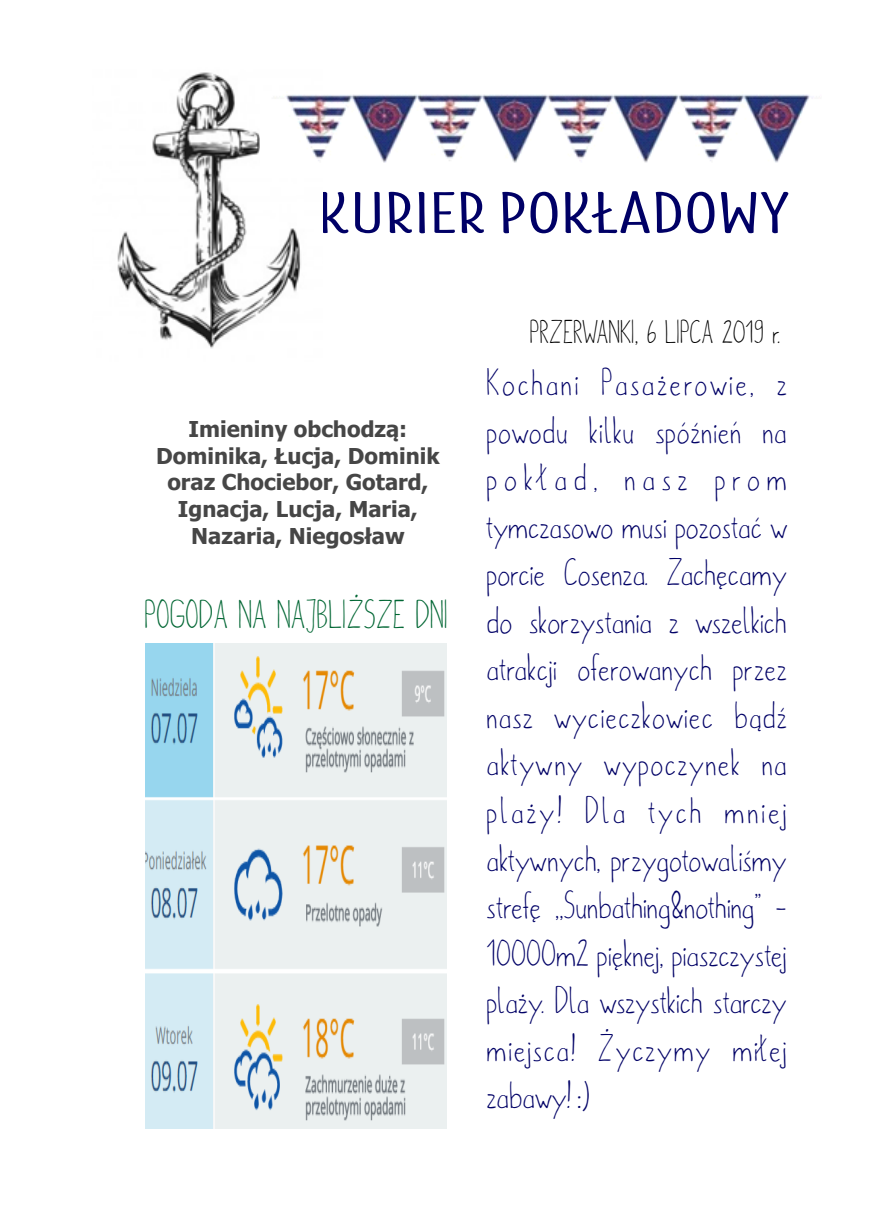
<style>
.page{position:relative;width:876px;height:1227px;background:#fff}
.page>*{position:absolute;margin:0;border:0;box-sizing:border-box;transform-origin:0 0}
.t1{font:60.4px "Florence";color:#006;scale:1.6 1}
.t2{font:37.6px "metafors";color:#063}
.t3{font:36px/47.6px "metafors";color:#006;text-align:justify}
.t4{font:30.8px "metafors";color:#000}
.t5{font:700 22px/26.6px "Tahoma";color:#464646;text-align:center}
</style>
<div class="page">
<img style="left:146px;top:644px;width:300px;height:484px">
<img style="left:117px;top:72px;width:184px;height:277px">
<img style="left:260px;top:92px;width:553px;height:83px">
<h1 class="t1" style="left:317px;top:189px;width:296px">KURIER POKŁADOWY</h1>
<p class="t5" style="left:156px;top:418px;width:285px">Imieniny obchodzą:<br>Dominika, Łucja, Dominik oraz Chociebor, Gotard,<br>Ignacja, Lucja, Maria,<br>Nazaria, Niegosław</p>
<p class="t2" style="left:144px;top:590px;width:305px">POGODA NA NAJBLIŻSZE DNI</p>
<p class="t4" style="left:529px;top:312px;width:252px">PRZERWANKI, 6 LIPCA 2019 r.</p>
<p class="t3" style="left:486px;top:359px;width:301px">Kochani Pasażerowie, z powodu kilku spóźnień na pokład, nasz prom tymczasowo musi pozostać w porcie Cosenza. Zachęcamy do skorzystania z wszelkich atrakcji oferowanych przez nasz wycieczkowiec bądź aktywny wypoczynek na plaży! Dla tych mniej aktywnych, przygotowaliśmy strefę ,,Sunbathing&amp;nothing” - 10000m2 pięknej, piaszczystej plaży. Dla wszystkich starczy miejsca! Życzymy miłej zabawy! :)</p>
</div>
